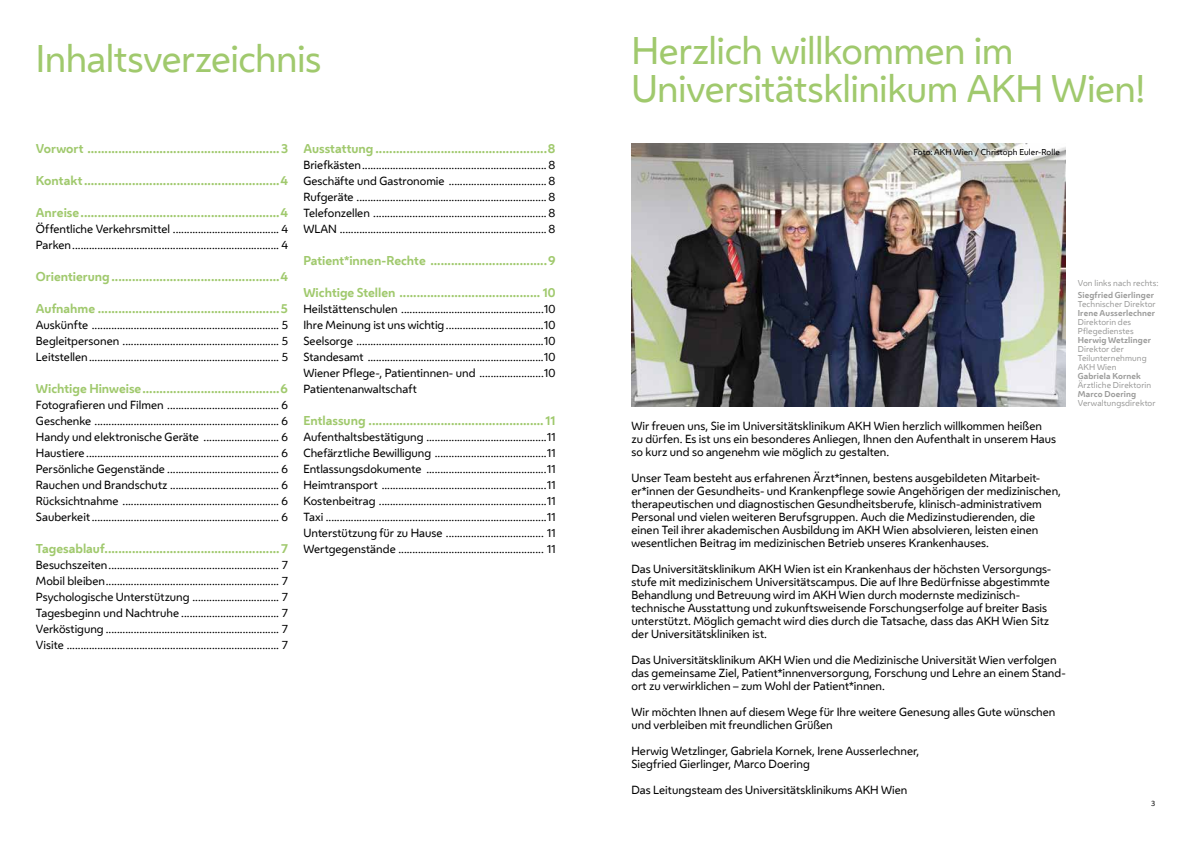
<style>
.page{position:relative;width:1191px;height:842px;background:#fff}
.page>*{position:absolute;margin:0;border:0;box-sizing:border-box;transform-origin:0 0}
.t1{font:36px/38px "Wiener Melange";letter-spacing:-.015em;color:#a0c96d}
.t2{font:700 12px "Wiener Melange";color:#a0c96d}
.t3{font:11px/16px "Wiener Melange";color:#000}
.t4{font:8px/9px "Wiener Melange";letter-spacing:.015em;color:#9d9d9c}
.t5{font:700 8px "Wiener Melange";letter-spacing:.015em;color:#9d9d9c}
.t6{font:8px "Wiener Melange";letter-spacing:.01em;color:#000}
.t7{font:7px "Wiener Melange";color:#000}
</style>
<div class="page">
<img style="left:631px;top:143px;width:434px;height:263px">
<h1 class="t1" style="left:36px;top:38px;width:287px">Inhaltsverzeichnis</h1>
<p class="t2" style="left:36px;top:138px;width:253px">Vorwort ........................................................3</p>
<p class="t2" style="left:36px;top:170px;width:253px">Kontakt.........................................................4</p>
<p class="t2" style="left:36px;top:202px;width:253px">Anreise..........................................................4</p>
<p class="t3" style="left:36px;top:220px;width:253px">Öffentliche Verkehrsmittel ...................................... 4<br>Parken.......................................................................... 4</p>
<p class="t2" style="left:36px;top:266px;width:253px">Orientierung.................................................4</p>
<p class="t2" style="left:36px;top:298px;width:253px">Aufnahme .....................................................5</p>
<p class="t3" style="left:36px;top:316px;width:253px;text-align:justify">Auskünfte ................................................................... 5<br>Begleitpersonen ........................................................ 5<br>Leitstellen.................................................................... 5</p>
<p class="t2" style="left:36px;top:378px;width:253px">Wichtige Hinweise........................................6</p>
<p class="t3" style="left:36px;top:396px;width:253px;text-align:justify">Fotografieren und Filmen ........................................ 6<br>Geschenke .................................................................. 6<br>Handy und elektronische Geräte ........................... 6<br>Haustiere ..................................................................... 6<br>Persönliche Gegenstände ........................................ 6<br>Rauchen und Brandschutz ....................................... 6<br>Rücksichtnahme ........................................................ 6<br>Sauberkeit ................................................................... 6</p>
<p class="t2" style="left:36px;top:538px;width:253px">Tagesablauf...................................................7</p>
<p class="t3" style="left:36px;top:556px;width:253px;text-align:justify">Besuchszeiten............................................................. 7<br>Mobil bleiben.............................................................. 7<br>Psychologische Unterstützung ............................... 7<br>Tagesbeginn und Nachtruhe ................................... 7<br>Verköstigung .............................................................. 7<br>Visite ............................................................................ 7</p>
<p class="t2" style="left:303px;top:138px;width:253px">Ausstattung ..................................................8</p>
<p class="t3" style="left:303px;top:156px;width:254px;text-align:justify">Briefkästen.................................................................. 8<br>Geschäfte und Gastronomie ................................... 8<br>Rufgeräte .................................................................... 8<br>Telefonzellen .............................................................. 8<br>Wlan</p>
<p class="t3" style="left:340px;top:220px;width:217px">.......................................................................... 8</p>
<p class="t2" style="left:303px;top:250px;width:253px">Patient*innen-Rechte ..................................9</p>
<p class="t2" style="left:303px;top:282px;width:254px">Wichtige Stellen ......................................... 10</p>
<p class="t3" style="left:303px;top:300px;width:254px;text-align:justify">Heilstättenschulen ...................................................10<br>Ihre Meinung ist uns wichtig...................................10<br>Seelsorge ...................................................................10<br>Standesamt ...............................................................10<br>Wiener Pflege-, Patientinnen- und .......................10<br>Patientenanwaltschaft</p>
<p class="t2" style="left:303px;top:410px;width:254px">Entlassung ................................................... 11</p>
<p class="t3" style="left:303px;top:428px;width:254px;text-align:justify">Aufenthaltsbestätigung ...........................................11<br>Chefärztliche Bewilligung ........................................11<br>Entlassungsdokumente ...........................................11<br>Heimtransport ...........................................................11<br>Kostenbeitrag ............................................................11<br>Taxi ...............................................................................11<br>Unterstützung für zu Hause ................................... 11<br>Wertgegenstände .................................................... 11</p>
<h1 class="t1" style="left:631px;top:30px;width:515px">Herzlich willkommen im<br>Universitätsklinikum AKH Wien!</h1>
<p class="t6" style="left:913px;top:146px;width:148px">Foto: AKH Wien / Christoph Euler-Rolle</p>
<p class="t3" style="left:631px;top:418px;width:426px;line-height:13px">Wir freuen uns, Sie im Universitätsklinikum AKH Wien herzlich willkommen heißen zu dürfen. Es ist uns ein besonderes Anliegen, Ihnen den Aufenthalt in unserem Haus so kurz und so angenehm wie möglich zu gestalten.</p>
<p class="t3" style="left:631px;top:470px;width:431px;line-height:13px">Unser Team besteht aus erfahrenen Ärzt*innen, bestens ausgebildeten Mitarbeit&shy;er*innen der Gesundheits- und Krankenpflege sowie Angehörigen der medizinischen, therapeutischen und diagnostischen Gesundheitsberufe, klinisch-administrativem Personal und vielen weiteren Berufsgruppen. Auch die Medizinstudierenden, die einen Teil ihrer akademischen Ausbildung im AKH Wien absolvieren, leisten einen wesentlichen Beitrag im medizinischen Betrieb unseres Krankenhauses.</p>
<p class="t3" style="left:631px;top:562px;width:421px;line-height:13px">Das Universitätsklinikum AKH Wien ist ein Krankenhaus der höchsten Versorgungs&shy;stufe mit medizinischem Universitätscampus. Die auf Ihre Bedürfnisse abgestimmte Behandlung und Betreuung wird im AKH Wien durch modernste medizinisch&shy;technische Ausstattung und zukunftsweisende Forschungserfolge auf breiter Basis unterstützt. Möglich gemacht wird dies durch die Tatsache, dass das AKH Wien Sitz der Universitätskliniken ist.</p>
<p class="t3" style="left:631px;top:653px;width:436px;line-height:13px">Das Universitätsklinikum AKH Wien und die Medizinische Universität Wien verfolgen das gemeinsame Ziel, Patient*innenversorgung, Forschung und Lehre an einem Stand&shy;ort zu verwirklichen – zum Wohl der Patient*innen.</p>
<p class="t3" style="left:631px;top:705px;width:425px;line-height:13px">Wir möchten Ihnen auf diesem Wege für Ihre weitere Genesung alles Gute wünschen und verbleiben mit freundlichen Grüßen</p>
<p class="t3" style="left:631px;top:744px;width:289px;line-height:13px">Herwig Wetzlinger, Gabriela Kornek, Irene Ausserlechner,<br>Siegfried Gierlinger, Marco Doering</p>
<p class="t3" style="left:631px;top:781px;width:277px">Das Leitungsteam des Universitätsklinikums AKH Wien</p>
<p class="t4" style="left:1077px;top:279px;width:82px">Von links nach rechts:</p>
<p class="t5" style="left:1077px;top:289px;width:78px">Siegfried Gierlinger</p>
<p class="t4" style="left:1077px;top:300px;width:79px">Technischer Direktor</p>
<p class="t5" style="left:1077px;top:307px;width:79px">Irene Ausserlechner</p>
<p class="t4" style="left:1077px;top:318px;width:57px">Direktorin des<br>Pflegedienstes</p>
<p class="t5" style="left:1077px;top:334px;width:75px">Herwig Wetzlinger</p>
<p class="t4" style="left:1077px;top:345px;width:70px">Direktor der<br>Teilunternehmung<br>AKH Wien</p>
<p class="t5" style="left:1077px;top:370px;width:65px">Gabriela Kornek</p>
<p class="t4" style="left:1077px;top:381px;width:75px">Ärztliche Direktorin</p>
<p class="t5" style="left:1077px;top:388px;width:60px">Marco Doering</p>
<p class="t4" style="left:1077px;top:399px;width:79px">Verwaltungsdirektor</p>
<p class="t7" style="left:1151px;top:798px;width:6px">3</p>
</div>
